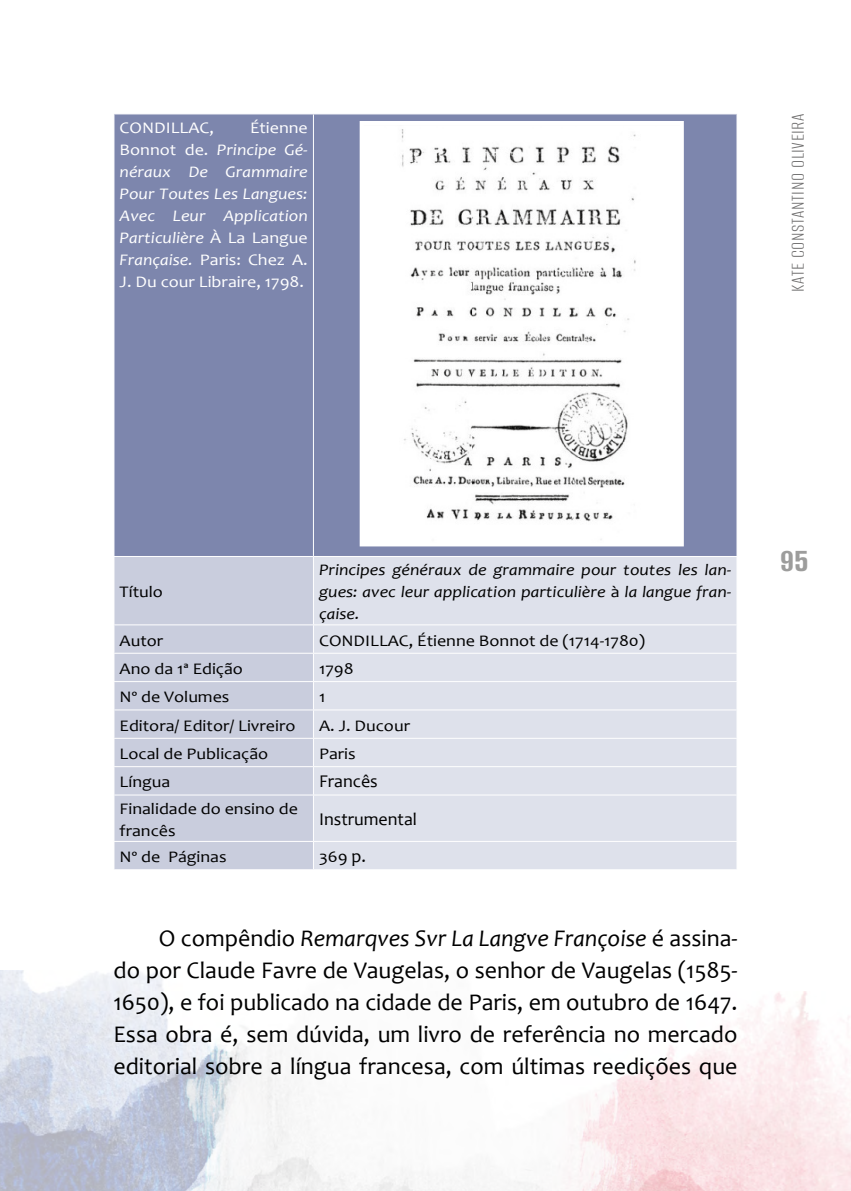
<style>
.page{position:relative;width:851px;height:1191px;background:#fff}
.page>*{position:absolute;margin:0;border:0;box-sizing:border-box;transform-origin:0 0}
.t1{font:100 34px "Alumni Sans";color:#9d9d9c}
.t2{font:24px/32px "Candara";color:#000;text-align:justify}
.t3{font:100 20px "Alumni Sans";letter-spacing:.03em;color:#706f6f}
.t4{font:18px "Candara";color:#000}
.t5{font:16.2px/22px "Candara";color:#000;scale:1.11 1}
.t6{font:italic 16.2px/22px "Candara";color:#fff;text-align:justify;scale:1.11 1}
.t7{font:italic 16.2px/22px "Candara";color:#000;text-align:justify;scale:1.11 1}
.t8{font:16.2px "Candara";color:#fff;scale:1.11 1}
.s1{font-style:normal}
.s2{font-size:18px}
.s3{font-style:italic}
</style>
<div class="page">
<img style="left:0;top:970px;width:850px;height:221px">
<div style="left:114px;top:114px;width:622px;height:442px;background:#7d86ad"></div>
<div style="left:114px;top:557px;width:199px;height:312px;background:#c9cddd"></div>
<div style="left:314px;top:557px;width:422px;height:312px;background:#dee1eb"></div>
<hr style="left:313px;top:114px;width:1px;height:442px;background:#fff">
<hr style="left:113px;top:624px;width:200px;height:1px;background:#fff">
<hr style="left:313px;top:624px;width:424px;height:1px;background:#fff">
<hr style="left:113px;top:652px;width:200px;height:1px;background:#fff">
<hr style="left:313px;top:652px;width:424px;height:1px;background:#fff">
<hr style="left:113px;top:681px;width:200px;height:1px;background:#fff">
<hr style="left:313px;top:681px;width:424px;height:1px;background:#fff">
<hr style="left:113px;top:709px;width:200px;height:1px;background:#fff">
<hr style="left:313px;top:709px;width:424px;height:1px;background:#fff">
<hr style="left:113px;top:738px;width:200px;height:1px;background:#fff">
<hr style="left:313px;top:738px;width:424px;height:1px;background:#fff">
<hr style="left:113px;top:766px;width:200px;height:1px;background:#fff">
<hr style="left:313px;top:766px;width:424px;height:1px;background:#fff">
<svg style="left:736px;top:625px;width:1px;height:169px"></svg>
<hr style="left:113px;top:794px;width:200px;height:1px;background:#fff">
<hr style="left:313px;top:794px;width:424px;height:1px;background:#fff">
<hr style="left:113px;top:841px;width:200px;height:1px;background:#fff">
<hr style="left:313px;top:841px;width:424px;height:1px;background:#fff">
<svg style="left:736px;top:842px;width:1px;height:27px"></svg>
<img style="left:364px;top:126px;width:314px;height:415px">
<p class="t6" style="left:120px;top:116px;width:171px;text-indent:130px"><span class="s1">Étienne Bonnot de.</span> Principe Gé- néraux De Grammaire Pour Toutes Les Langues:<br>Avec Leur Application Particulière <span class="s1">À La Langue </span>Française. <span class="s1">Paris: Chez A.<br>J. Du cour Libraire, 1798.</span></p>
<p class="t8" style="left:120px;top:117px;width:86px">CONDILLAC,</p>
<p class="t3" style="left:787px;top:292px;width:180px;rotate:-90deg">KATE CONSTANTINO OLIVEIRA</p>
<p class="t5" style="left:120px;top:581px;width:41px">Título</p>
<p class="t7" style="left:319px;top:559px;width:373px">Principes généraux de grammaire pour toutes les lan&shy;gues: avec leur application particulière <span class="s1">à</span> la langue fran&shy;çaise.</p>
<p class="t5" style="left:120px;top:629px;width:41px">Autor</p>
<p class="t5" style="left:319px;top:629px;width:295px">CONDILLAC, Étienne Bonnot de (1714-1780)</p>
<p class="t5" style="left:120px;top:657px;width:113px">Ano da 1ª Edição</p>
<p class="t5" style="left:319px;top:657px;width:33px">1798</p>
<p class="t5" style="left:120px;top:686px;width:100px">Nº de Volumes</p>
<p class="t5" style="left:319px;top:686px;width:7px">1</p>
<p class="t5" style="left:120px;top:714px;width:160px">Editora/ Editor/ Livreiro</p>
<p class="t5" style="left:319px;top:714px;width:83px">A. J. Ducour</p>
<p class="t5" style="left:120px;top:742px;width:135px">Local de Publicação</p>
<p class="t5" style="left:319px;top:742px;width:35px">Paris</p>
<p class="t5" style="left:120px;top:771px;width:47px">Língua</p>
<p class="t4" style="left:319px;top:770px;width:60px">Francês</p>
<p class="t5" style="left:120px;top:797px;width:162px">Finalidade do ensino de francês</p>
<p class="t4" style="left:319px;top:807px;width:99px">Instrumental</p>
<p class="t5" style="left:120px;top:845px;width:98px">Nº de Páginas</p>
<p class="t5" style="left:319px;top:845px;width:44px">369 <span class="s2">p.</span></p>
<p class="t2" style="left:113px;top:922px;width:625px;text-indent:45px">O compêndio <span class="s3">Remarqves Svr La Langve Françoise</span> é assina&shy;do por Claude Favre de Vaugelas, o senhor de Vaugelas (1585- 1650), e foi publicado na cidade de Paris, em outubro de 1647.<br>Essa obra é, sem dúvida, um livro de referência no mercado editorial sobre a língua francesa, com últimas reedições que</p>
<h1 class="t1" style="left:780px;top:544px;width:29px">95</h1>
</div>
